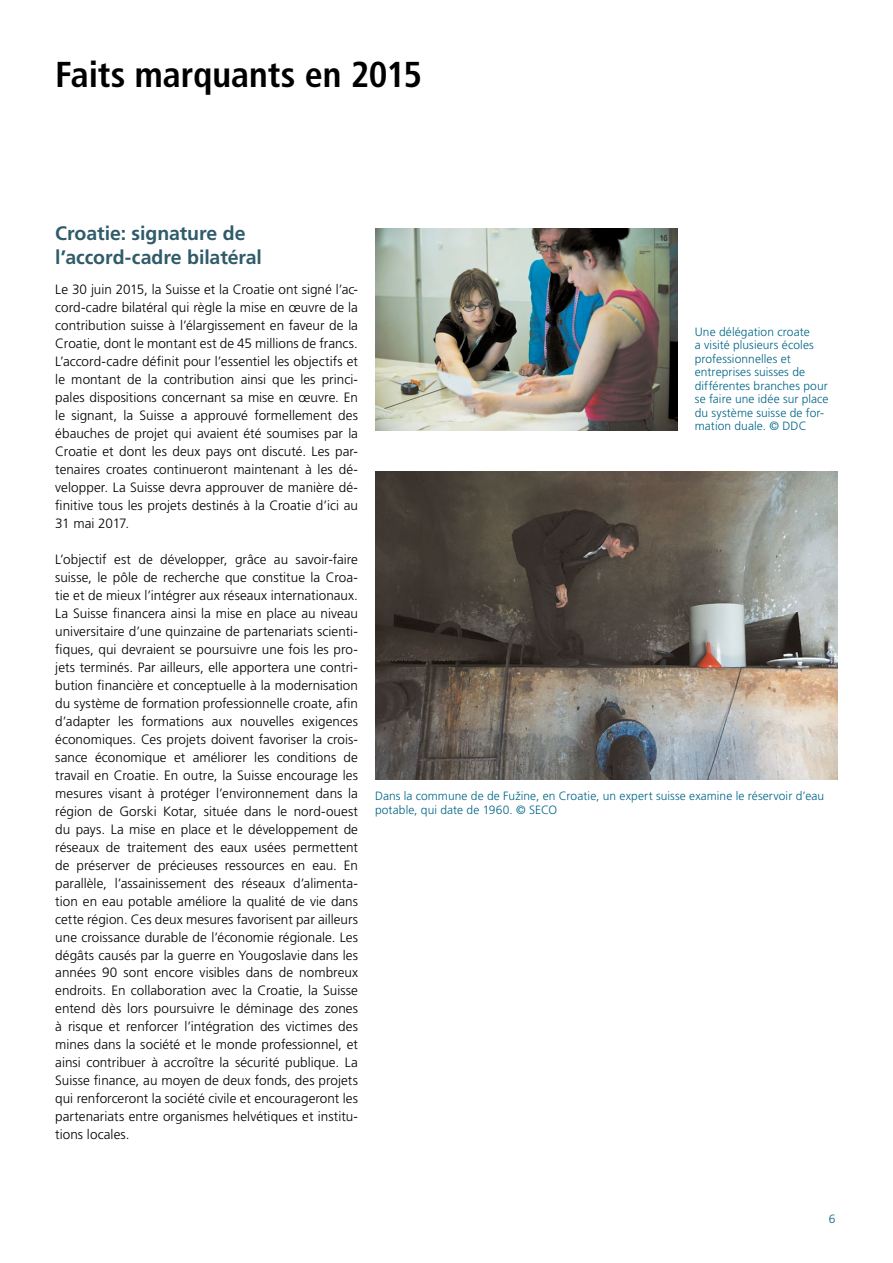
<style>
.page{position:relative;width:893px;height:1263px;background:#fff}
.page>*{position:absolute;margin:0;border:0;box-sizing:border-box;transform-origin:0 0}
.t1{font:700 condensed 36px "Frutiger LT Pro";letter-spacing:-.005em;color:#000}
.t2{font:700 19.5px/24px "Frutiger LT Pro";letter-spacing:-.005em;color:#305b6a}
.t3{font:300 13.5px/18px "Frutiger LT Pro";letter-spacing:.005em;color:#000;text-align:justify}
.t4{font:300 12px/13.5px "Frutiger LT Pro";letter-spacing:.005em;color:#006587}
</style>
<div class="page">
<img style="left:375px;top:471px;width:463px;height:309px">
<img style="left:375px;top:229px;width:303px;height:201px">
<h1 class="t1" style="left:55px;top:53px;width:368px">Faits marquants en 2015</h1>
<h2 class="t2" style="left:55px;top:221px;width:208px">Croatie: signature de l’accord-cadre bilatéral</h2>
<p class="t3" style="left:55px;top:280px;width:304px">Le 30 juin 2015, la Suisse et la Croatie ont signé l’ac&shy;cord-cadre bilatéral qui règle la mise en œuvre de la contribution suisse à l’élargissement en faveur de la Croatie, dont le montant est de 45 millions de francs.<br>L’accord-cadre définit pour l’essentiel les objectifs et le montant de la contribution ainsi que les princi&shy;pales dispositions concernant sa mise en œuvre. En le signant, la Suisse a approuvé formellement des ébauches de projet qui avaient été soumises par la Croatie et dont les deux pays ont discuté. Les par&shy;tenaires croates continueront maintenant à les dé&shy;velopper. La Suisse devra approuver de manière dé&shy;finitive tous les projets destinés à la Croatie d’ici au 31 mai 2017.</p>
<p class="t3" style="left:55px;top:550px;width:304px">L’objectif est de développer, grâce au savoir-faire suisse, le pôle de recherche que constitue la Croa&shy;tie et de mieux l’intégrer aux réseaux internationaux.<br>La Suisse financera ainsi la mise en place au niveau universitaire d’une quinzaine de partenariats scienti&shy;fiques, qui devraient se poursuivre une fois les pro&shy;jets terminés. Par ailleurs, elle apportera une contri&shy;bution financière et conceptuelle à la modernisation du système de formation professionnelle croate, afin d’adapter les formations aux nouvelles exigences économiques. Ces projets doivent favoriser la crois&shy;sance économique et améliorer les conditions de travail en Croatie. En outre, la Suisse encourage les mesures visant à protéger l’environnement dans la région de Gorski Kotar, située dans le nord-ouest du pays. La mise en place et le développement de réseaux de traitement des eaux usées permettent de préserver de précieuses ressources en eau. En parallèle, l’assainissement des réseaux d’alimenta&shy;tion en eau potable améliore la qualité de vie dans cette région. Ces deux mesures favorisent par ailleurs une croissance durable de l’économie régionale. Les dégâts causés par la guerre en Yougoslavie dans les années 90 sont encore visibles dans de nombreux endroits. En collaboration avec la Croatie, la Suisse entend dès lors poursuivre le déminage des zones à risque et renforcer l’intégration des victimes des mines dans la société et le monde professionnel, et ainsi contribuer à accroître la sécurité publique. La Suisse finance, au moyen de deux fonds, des projets qui renforceront la société civile et encourageront les partenariats entre organismes helvétiques et institu&shy;tions locales.</p>
<p class="t4" style="left:695px;top:325px;width:135px">Une délégation croate<br>a visité plusieurs écoles professionnelles et entreprises suisses de différentes branches pour se faire une idée sur place du système suisse de for&shy;mation duale. © DDC</p>
<p class="t4" style="left:375px;top:789px;width:451px">Dans la commune de de Fužine, en Croatie, un expert suisse examine le réservoir d’eau potable, qui date de 1960. © SECO</p>
<p class="t4" style="left:829px;top:1212px;width:8px">6</p>
</div>
